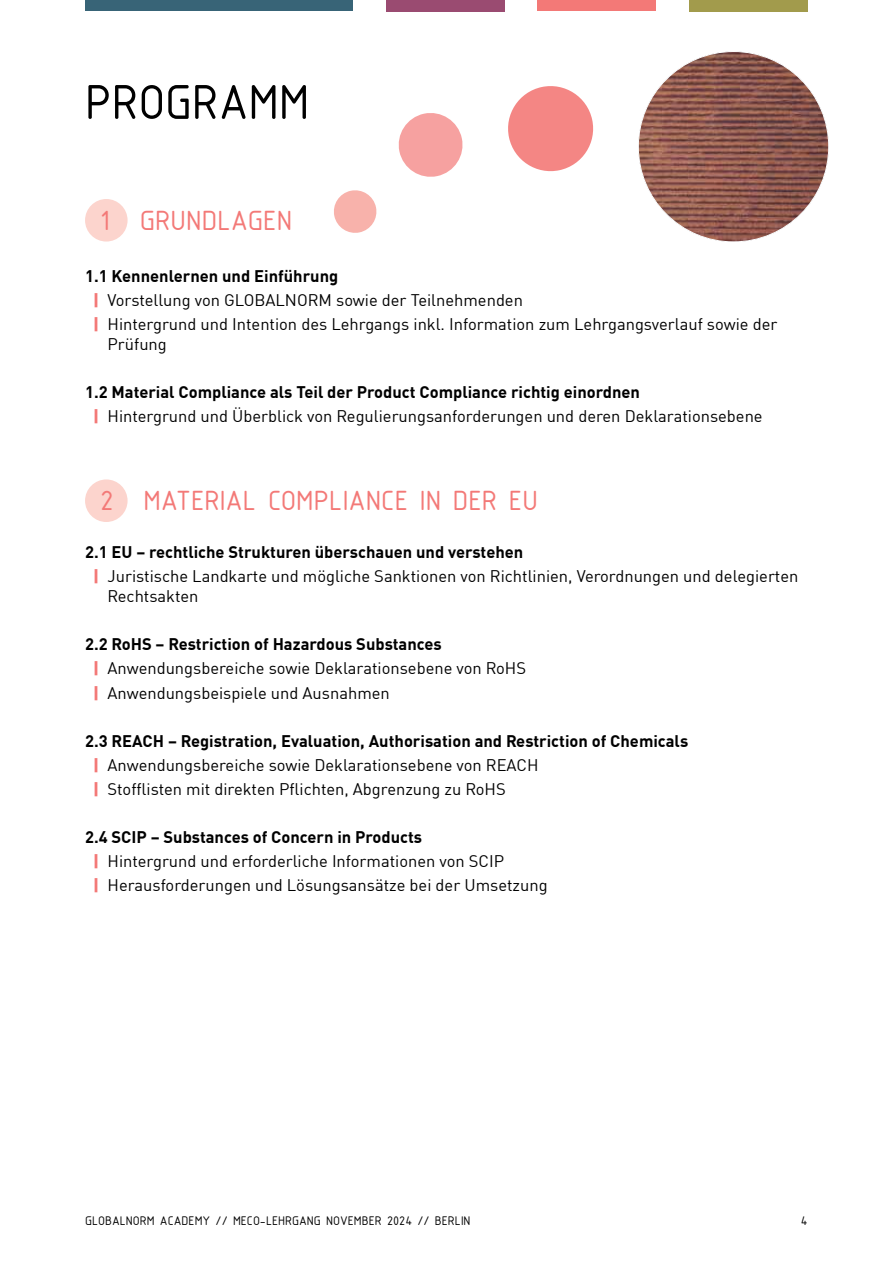
<style>
.page{position:relative;width:893px;height:1263px;background:#fff}
.page>*{position:absolute;margin:0;border:0;box-sizing:border-box;transform-origin:0 0}
.t1{font:52.5px "ISOCPEUR";color:#000}
.t2{font:30px "ISOCPEUR";color:#f37977}
.t3{font:16.5px/24px "DIN Offc";color:#000}
.t4{font:13.5px "ISOCPEUR";color:#000}
.s1{font-weight:700}
.s2{font-weight:900;color:#f37977}
</style>
<div class="page">
<div style="left:538px;top:0;width:118px;height:11px;background:#f37977"></div>
<div style="left:85px;top:0;width:268px;height:11px;background:#386477"></div>
<div style="left:689px;top:0;width:119px;height:11px;background:#a29b4c"></div>
<div style="left:386px;top:0;width:118px;height:11px;background:#9a4b71"></div>
<div style="left:85px;top:479px;width:43px;height:43px;background:#fcd4cd;border-radius:50%"></div>
<div style="left:85px;top:199px;width:43px;height:43px;background:#fcd4cd;border-radius:50%"></div>
<img style="left:638px;top:52px;width:191px;height:190px;border-radius:95px">
<svg style="left:508px;top:86px;width:86px;height:86px"></svg>
<svg style="left:334px;top:190px;width:43px;height:43px"></svg>
<svg style="left:398px;top:113px;width:65px;height:64px"></svg>
<h1 class="t1" style="left:85px;top:68px;width:109px">PROGRAMM</h1>
<h2 class="t2" style="left:100px;top:201px;width:133px">1 GRUNDLAGEN</h2>
<p class="t3" style="left:93px;top:264px;width:686px;text-indent:-8px"><span class="s1">1.1 Kennenlernen und Einführung<br></span><span class="s2">|</span> Vorstellung von GLOBALNORM sowie der Teilnehmenden<br><span class="s2">|</span> Hintergrund und Intention des Lehrgangs inkl. Information zum Lehrgangsverlauf sowie der</p>
<p class="t3" style="left:108px;top:331px;width:61px">Prüfung</p>
<p class="t3" style="left:93px;top:380px;width:671px;text-indent:-8px"><span class="s1">1.2 Material Compliance als Teil der Product Compliance richtig einordnen<br></span><span class="s2">|</span> Hintergrund und Überblick von Regulierungsanforderungen und deren Deklarationsebene</p>
<h2 class="t2" style="left:100px;top:481px;width:264px">2 MATERIAL COMPLIANCE</h2>
<h2 class="t2" style="left:420px;top:481px;width:119px">IN DER EU</h2>
<p class="t3" style="left:93px;top:540px;width:707px;text-indent:-8px"><span class="s1">2.1 EU – rechtliche Strukturen überschauen und verstehen<br></span><span class="s2">|</span> Juristische Landkarte und mögliche Sanktionen von Richtlinien, Verordnungen und delegierten</p>
<p class="t3" style="left:108px;top:584px;width:92px">Rechtsakten</p>
<p class="t3" style="left:93px;top:632px;width:434px;text-indent:-8px"><span class="s1">2.2 RoHS – Restriction of Hazardous Substances<br></span><span class="s2">|</span> Anwendungsbereiche sowie Deklarationsebene von RoHS <span class="s2">|</span> Anwendungsbeispiele und Ausnahmen</p>
<p class="t3" style="left:93px;top:728px;width:596px;text-indent:-8px"><span class="s1">2.3 REACH – Registration, Evaluation, Authorisation and Restriction of Chemicals </span><span class="s2">|</span> Anwendungsbereiche sowie Deklarationsebene von REACH<br><span class="s2">|</span> Stofflisten mit direkten Pflichten, Abgrenzung zu RoHS</p>
<p class="t3" style="left:93px;top:824px;width:456px;text-indent:-8px"><span class="s1">2.4 SCIP – Substances of Concern in Products<br></span><span class="s2">|</span> Hintergrund und erforderliche Informationen von SCIP<br><span class="s2">|</span> Herausforderungen und Lösungsansätze bei der Umsetzung</p>
<p class="t4" style="left:85px;top:1212px;width:387px">GLOBALNORM ACADEMY // MECO-LEHRGANG NOVEMBER 2024 // BERLIN</p>
<p class="t4" style="left:801px;top:1212px;width:8px">4</p>
</div>
